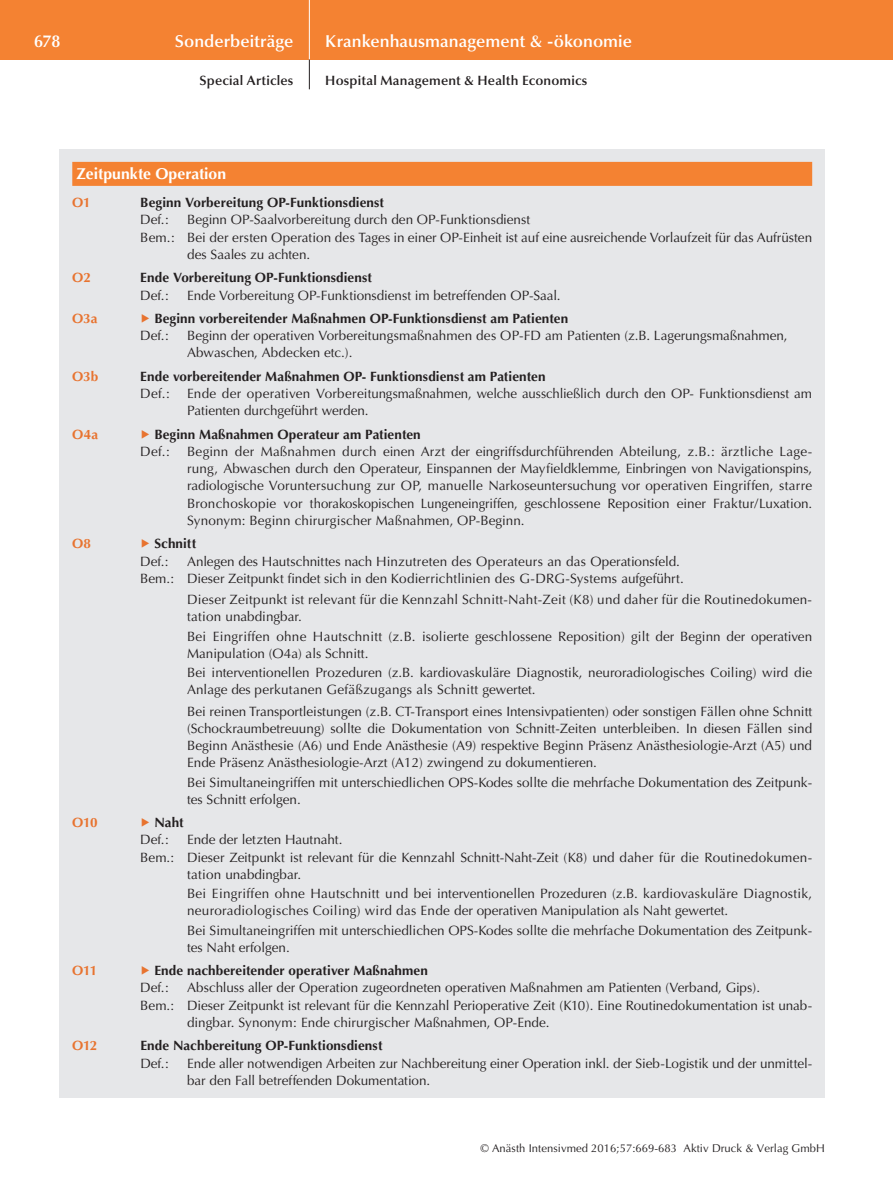
<style>
.page{position:relative;width:893px;height:1191px;background:#fff}
.page>*{position:absolute;margin:0;border:0;box-sizing:border-box;transform-origin:0 0}
.t1{font:600 17.25px "Optima";color:#fff}
.t2{font:700 15.75px "Optima";color:#fff}
.t3{font:13.5px/17.1px "Optima";color:#231f20}
.t4{font:700 13.5px/17.1px "Optima";letter-spacing:.01em;color:#231f20}
.t5{font:13.5px/17.1px "Optima";letter-spacing:.02em;color:#231f20}
.t6{font:600 13.5px "Optima";letter-spacing:.015em;color:#231f20}
.t7{font:700 13.5px "Optima";letter-spacing:-.02em;color:#e8732f}
.t8{font:11.25px "Optima";letter-spacing:.005em;color:#231f20}
.s1{color:#e8732f}
.s2{font-weight:400}
.s3{font-weight:700}
</style>
<div class="page">
<div style="left:0;top:0;width:893px;height:60px;background:#f48232"></div>
<hr style="left:309px;top:0;width:1px;height:60px;background:#fff">
<svg style="left:309px;top:60px;width:1px;height:29px"></svg>
<div style="left:60px;top:149px;width:765px;height:948px;background:#e6e7e9"></div>
<div style="left:72px;top:162px;width:740px;height:24px;background:#f48232"></div>
<p class="t1" style="left:34px;top:31px;width:28px">678</p>
<p class="t1" style="left:175px;top:31px;width:120px">Sonderbeiträge</p>
<p class="t1" style="left:325px;top:31px;width:308px">Krankenhausmanagement &amp; -ökonomie</p>
<p class="t6" style="left:199px;top:73px;width:95px">Special Articles</p>
<p class="t6" style="left:325px;top:73px;width:264px">Hospital Management &amp; Health Economics</p>
<p class="t2" style="left:77px;top:165px;width:151px">Zeitpunkte Operation</p>
<p class="t7" style="left:72px;top:195px;width:20px">O1</p>
<p class="t4" style="left:140px;top:194px;width:245px">Beginn Vorbereitung OP-Funktionsdienst</p>
<p class="t3" style="left:140px;top:211px;width:30px">Def.:</p>
<p class="t3" style="left:187px;top:211px;width:345px">Beginn OP-Saalvorbereitung durch den OP-Funktionsdienst</p>
<p class="t3" style="left:140px;top:229px;width:673px">Bem.: Bei der ersten Operation des Tages in einer OP-Einheit ist auf eine ausreichende Vorlaufzeit für das Aufrüsten</p>
<p class="t3" style="left:187px;top:246px;width:125px">des Saales zu achten.</p>
<p class="t7" style="left:72px;top:270px;width:20px">O2</p>
<p class="t4" style="left:140px;top:269px;width:233px">Ende Vorbereitung OP-Funktionsdienst</p>
<p class="t3" style="left:140px;top:287px;width:30px">Def.:</p>
<p class="t3" style="left:187px;top:287px;width:375px">Ende Vorbereitung OP-Funktionsdienst im betreffenden OP-Saal.</p>
<p class="t7" style="left:72px;top:311px;width:27px">O3a</p>
<p class="t4" style="left:140px;top:310px;width:429px"><span class="s1">▶</span> Beginn vorbereitender Maßnahmen OP-Funktionsdienst am Patienten<br><span class="s2">Def.:</span></p>
<p class="t3" style="left:187px;top:327px;width:602px">Beginn der operativen Vorbereitungsmaßnahmen des OP-FD am Patienten (z.B. Lagerungsmaßnahmen,<br>Abwaschen, Abdecken etc.).</p>
<p class="t7" style="left:72px;top:368px;width:27px">O3b</p>
<p class="t4" style="left:140px;top:368px;width:407px">Ende vorbereitender Maßnahmen OP- Funktionsdienst am Patienten</p>
<p class="t3" style="left:140px;top:385px;width:31px">Def.:</p>
<p class="t3" style="left:187px;top:385px;width:627px">Ende der operativen Vorbereitungsmaßnahmen, welche ausschließlich durch den OP- Funktionsdienst am<br>Patienten durchgeführt werden.</p>
<p class="t7" style="left:72px;top:426px;width:27px">O4a</p>
<p class="t4" style="left:140px;top:426px;width:282px"><span class="s1">▶</span> Beginn Maßnahmen Operateur am Patienten<br><span class="s2">Def.:</span></p>
<p class="t3" style="left:187px;top:443px;width:627px;text-align:justify">Beginn der Maßnahmen durch einen Arzt der eingriffsdurchführenden Abteilung, z.B.: ärztliche Lage&shy;rung, Abwaschen durch den Operateur, Einspannen der Mayfieldklemme, Einbringen von Navigationspins, radiologische Voruntersuchung zur OP, manuelle Narkoseuntersuchung vor operativen Eingriffen, starre Bronchoskopie vor thorakoskopischen Lungeneingriffen, geschlossene Reposition einer Fraktur/Luxation.<br>Synonym: Beginn chirurgischer Maßnahmen, OP-Beginn.</p>
<p class="t7" style="left:72px;top:536px;width:20px">O8</p>
<p class="t4" style="left:140px;top:535px;width:57px"><span class="s1">▶</span> Schnitt<br><span class="s2">Def.:</span></p>
<p class="t3" style="left:140px;top:552px;width:545px;text-align:right">Anlegen des Hautschnittes nach Hinzutreten des Operateurs an das Operationsfeld.<br>Bem.: Dieser Zeitpunkt findet sich in den Kodierrichtlinien des G-DRG-Systems aufgeführt.</p>
<p class="t5" style="left:187px;top:591px;width:626px">Dieser Zeitpunkt ist relevant für die Kennzahl Schnitt-Naht-Zeit (K8) und daher für die Routinedokumen&shy;tation unabdingbar.</p>
<p class="t3" style="left:187px;top:627px;width:627px">Bei Eingriffen ohne Hautschnitt (z.B. isolierte geschlossene Reposition) gilt der Beginn der operativen<br>Manipulation (O4a) als Schnitt.</p>
<p class="t3" style="left:187px;top:664px;width:627px">Bei interventionellen Prozeduren (z.B. kardiovaskuläre Diagnostik, neuroradiologisches Coiling) wird die<br>Anlage des perkutanen Gefäßzugangs als Schnitt gewertet.</p>
<p class="t3" style="left:187px;top:703px;width:627px;text-align:justify">Bei reinen Transportleistungen (z.B. CT-Transport eines Intensivpatienten) oder sonstigen Fällen ohne Schnitt (Schockraumbetreuung) sollte die Dokumentation von Schnitt-Zeiten unterbleiben. In diesen Fällen sind Beginn Anästhesie (A6) und Ende Anästhesie (A9) respektive Beginn Präsenz Anästhesiologie-Arzt (A5) und Ende Präsenz Anästhesiologie-Arzt (A12) zwingend zu dokumentieren.</p>
<p class="t3" style="left:187px;top:773px;width:627px">Bei Simultaneingriffen mit unterschiedlichen OPS-Kodes sollte die mehrfache Dokumentation des Zeitpunk&shy;tes Schnitt erfolgen.</p>
<p class="t7" style="left:72px;top:815px;width:27px">O10</p>
<p class="t3" style="left:140px;top:814px;width:45px"><span class="s1">▶</span> <span class="s3">Naht<br></span>Def.:</p>
<p class="t3" style="left:187px;top:831px;width:157px">Ende der letzten Hautnaht.</p>
<p class="t3" style="left:140px;top:848px;width:672px">Bem.: Dieser Zeitpunkt ist relevant für die Kennzahl Schnitt-Naht-Zeit (K8) und daher für die Routinedokumen-</p>
<p class="t3" style="left:187px;top:866px;width:116px">tation unabdingbar.</p>
<p class="t5" style="left:187px;top:885px;width:627px">Bei Eingriffen ohne Hautschnitt und bei interventionellen Prozeduren (z.B. kardiovaskuläre Diagnostik, neuroradiologisches Coiling) wird das Ende der operativen Manipulation als Naht gewertet.</p>
<p class="t3" style="left:187px;top:921px;width:627px">Bei Simultaneingriffen mit unterschiedlichen OPS-Kodes sollte die mehrfache Dokumentation des Zeitpunk&shy;tes Naht erfolgen.</p>
<p class="t7" style="left:72px;top:963px;width:26px">O11</p>
<p class="t4" style="left:140px;top:962px;width:289px"><span class="s1">▶</span> Ende nachbereitender operativer Maßnahmen<br><span class="s2">Def.:</span></p>
<p class="t3" style="left:187px;top:979px;width:575px">Abschluss aller der Operation zugeordneten operativen Maßnahmen am Patienten (Verband, Gips).</p>
<p class="t3" style="left:140px;top:996px;width:673px">Bem.: Dieser Zeitpunkt ist relevant für die Kennzahl Perioperative Zeit (K10). Eine Routinedokumentation ist unab-</p>
<p class="t3" style="left:187px;top:1014px;width:364px">dingbar. Synonym: Ende chirurgischer Maßnahmen, OP-Ende.</p>
<p class="t7" style="left:72px;top:1038px;width:27px">O12</p>
<p class="t4" style="left:140px;top:1037px;width:244px">Ende Nachbereitung OP-Funktionsdienst</p>
<p class="t3" style="left:140px;top:1054px;width:30px">Def.:</p>
<p class="t3" style="left:187px;top:1054px;width:627px">Ende aller notwendigen Arbeiten zur Nachbereitung einer Operation inkl. der Sieb-Logistik und der unmittel&shy;bar den Fall betreffenden Dokumentation.</p>
<p class="t8" style="left:480px;top:1142px;width:346px">© Anästh Intensivmed 2016;57:669-683 Aktiv Druck &amp; Verlag GmbH</p>
</div>
